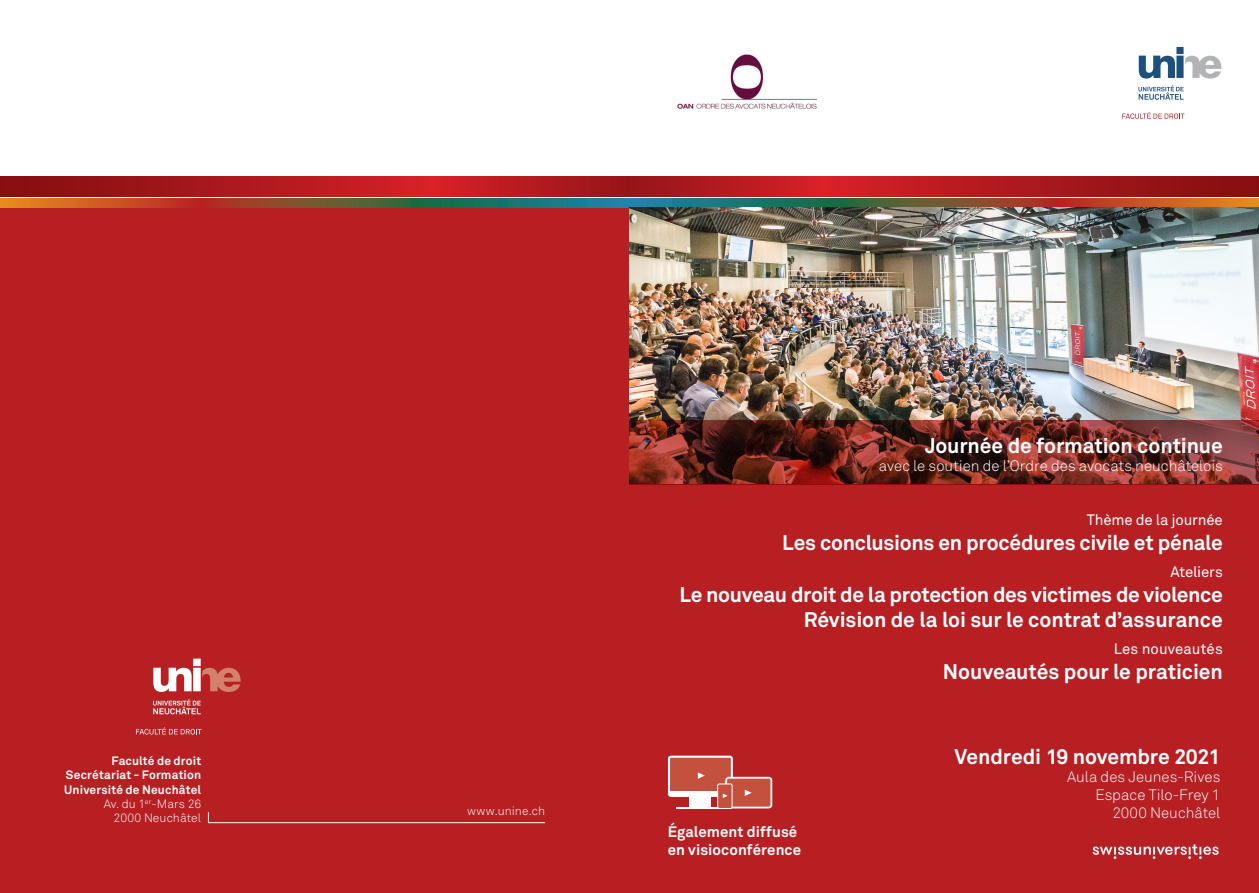
<style>
.page{position:relative;width:1259px;height:893px;background:#fff}
.page>*{position:absolute;margin:0;border:0;box-sizing:border-box;transform-origin:0 0}
.t1{font:700 21px "Akkurat";letter-spacing:-.01em;color:#fff}
.t2{font:300 15px/18px "Akkurat";color:#fff;text-align:right}
.t3{font:15px "Akkurat";letter-spacing:-.005em;color:#fff}
.t4{font:700 15px/18px "Akkurat";letter-spacing:.005em;color:#fff}
.t5{font:700 12px "Akkurat";letter-spacing:.01em;color:#fff}
.t6{font:300 12px "Akkurat";letter-spacing:.01em;color:#fff}
</style>
<div class="page">
<div style="left:0;top:203px;width:1259px;height:690px;background:#b81f23"></div>
<svg style="left:415px;top:199px;width:213px;height:8px;background:#197674"></svg>
<svg style="left:201px;top:199px;width:214px;height:8px;background:#755130"></svg>
<svg style="left:0;top:199px;width:201px;height:8px;background:#ce5a21"></svg>
<svg style="left:0;top:177px;width:628px;height:20px;background:#ad181d"></svg>
<svg style="left:628px;top:177px;width:631px;height:20px;background:#ad181c"></svg>
<svg style="left:628px;top:199px;width:215px;height:8px;background:#197775"></svg>
<svg style="left:843px;top:199px;width:214px;height:8px;background:#745130"></svg>
<svg style="left:1057px;top:199px;width:202px;height:8px;background:#ce5a21"></svg>
<img style="left:629px;top:207px;width:630px;height:213px">
<svg style="left:629px;top:420px;width:630px;height:64px;background:#6b2922"></svg>
<div style="left:669px;top:757px;width:63px;height:39px;background:#c4513d;border-radius:2px"></div>
<hr style="left:669px;top:791px;width:62px;height:4px;background:#fff">
<div style="left:668px;top:756px;width:65px;height:41px;border:2px solid #fff;border-radius:2px"></div>
<div style="left:726px;top:778px;width:45px;height:29px;background:#c4513d;border-radius:3px"></div>
<div style="left:725px;top:777px;width:47px;height:31px;border:2px solid #fff;border-radius:3px"></div>
<div style="left:717px;top:784px;width:15px;height:24px;background:#c4513d;border-radius:2px"></div>
<div style="left:717px;top:783px;width:15px;height:26px;border:1px solid #fff;border-radius:2px"></div>
<svg style="left:698px;top:772px;width:7px;height:7px"></svg>
<svg style="left:676px;top:794px;width:51px;height:15px"></svg>
<svg style="left:745px;top:790px;width:7px;height:6px"></svg>
<svg style="left:136px;top:727px;width:65px;height:7px"></svg>
<svg style="left:153px;top:659px;width:88px;height:33px"></svg>
<svg style="left:153px;top:699px;width:48px;height:15px"></svg>
<hr style="left:208px;top:822px;width:337px;height:1px;background:#fff">
<img style="left:677px;top:54px;width:139px;height:54px">
<svg style="left:1092px;top:844px;width:126px;height:15px"></svg>
<svg style="left:1122px;top:112px;width:62px;height:7px"></svg>
<svg style="left:1138px;top:47px;width:83px;height:32px"></svg>
<svg style="left:1138px;top:85px;width:45px;height:15px"></svg>
<p class="t5" style="left:112px;top:753px;width:91px">Faculté de droit</p>
<p class="t5" style="left:66px;top:767px;width:137px">Secrétariat - Formation</p>
<p class="t5" style="left:64px;top:782px;width:138px">Université de Neuchâtel</p>
<p class="t6" style="left:104px;top:797px;width:99px">Av. du 1<sup>er</sup>-Mars 26</p>
<p class="t6" style="left:114px;top:811px;width:89px">2000 Neuchâtel</p>
<p class="t1" style="left:925px;top:432px;width:299px">Journée de formation continue</p>
<p class="t2" style="left:879px;top:457px;width:345px">avec le soutien de l’Ordre des avocats neuchâtelois</p>
<p class="t3" style="left:1086px;top:511px;width:138px">Thème de la journée</p>
<p class="t1" style="left:782px;top:529px;width:442px">Les conclusions en procédures civile et pénale</p>
<p class="t3" style="left:1170px;top:563px;width:54px">Ateliers</p>
<p class="t1" style="left:679px;top:581px;width:545px">Le nouveau droit de la protection des victimes de violence</p>
<p class="t1" style="left:803px;top:606px;width:420px">Révision de la loi sur le contrat d’assurance</p>
<p class="t3" style="left:1113px;top:639px;width:110px">Les nouveautés</p>
<p class="t1" style="left:943px;top:658px;width:281px">Nouveautés pour le praticien</p>
<p class="t1" style="left:954px;top:743px;width:267px">Vendredi 19 novembre 2021</p>
<p class="t2" style="left:1067px;top:767px;width:155px">Aula des Jeunes-Rives<br>Espace Tilo-Frey 1</p>
<p class="t6" style="left:467px;top:803px;width:79px">www.unine.ch</p>
<p class="t2" style="left:1112px;top:803px;width:109px">2000 Neuchâtel</p>
<p class="t4" style="left:668px;top:822px;width:135px">Également diffusé en visioconférence</p>
</div>
